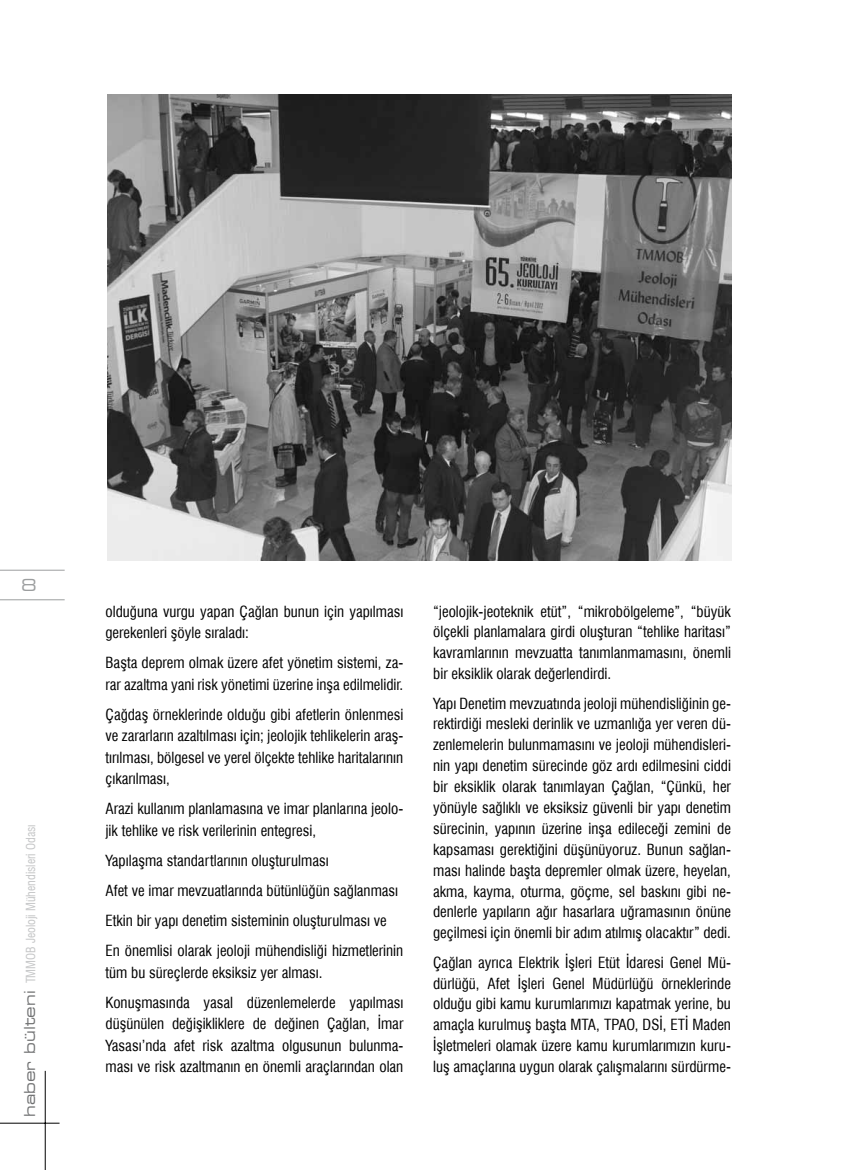
<style>
.page{position:relative;width:851px;height:1170px;background:#fff}
.page>*{position:absolute;margin:0;border:0;box-sizing:border-box;transform-origin:0 0}
.t1{font:expanded 16.5px "Square 721 BT";color:#9c9e9f}
.t2{font:condensed 15px/20.9px "Swiss 721 BT";color:#000}
.t3{font:12px "Swiss 721 Condensed BT";color:#c6c7c8}
.s1{font-family:"Square 721 BT";font-stretch:expanded;font-size:15px;color:#707172}
</style>
<div class="page">
<hr style="left:0;top:569px;width:65px;height:1px;background:#9c9e9f">
<hr style="left:0;top:599px;width:65px;height:1px;background:#9c9e9f">
<hr style="left:0;top:1122px;width:60px;height:1px;background:#000">
<hr style="left:45px;top:1070px;width:1px;height:99px;background:#000">
<img style="left:108px;top:94px;width:623px;height:466px">
<p class="t1" style="left:21px;top:575px;width:17px">8</p>
<p class="t3" style="left:24px;top:1116px;width:294px;rotate:-90deg"><span class="s1">haber bülteni</span> TMMOB Jeoloji Mühendisleri Odasý</p>
<p class="t2" style="left:105px;top:600px;width:299px;line-height:21.5px">olduğuna vurgu yapan Çağlan bunun için yapılması gerekenleri şöyle sıraladı:</p>
<p class="t2" style="left:105px;top:652px;width:299px;line-height:21.5px">Başta deprem olmak üzere afet yönetim sistemi, za&shy;rar azaltma yani risk yönetimi üzerine inşa edilmelidir.</p>
<p class="t2" style="left:105px;top:703px;width:299px;line-height:21.5px;text-align:justify">Çağdaş örneklerinde olduğu gibi afetlerin önlenmesi ve zararların azaltılması için; jeolojik tehlikelerin araş&shy;tırılması, bölgesel ve yerel ölçekte tehlike haritalarının çıkarılması,</p>
<p class="t2" style="left:105px;top:798px;width:299px;line-height:21.5px">Arazi kullanım planlamasına ve imar planlarına jeolo&shy;jik tehlike ve risk verilerinin entegresi,</p>
<p class="t2" style="left:105px;top:845px;width:299px;line-height:30px">Yapılaşma standartlarının oluşturulması<br>Afet ve imar mevzuatlarında bütünlüğün sağlanması Etkin bir yapı denetim sisteminin oluşturulması ve En önemlisi olarak jeoloji mühendisliği hizmetlerinin</p>
<p class="t2" style="left:105px;top:956px;width:299px;line-height:30px">tüm bu süreçlerde eksiksiz yer alması.<br>Konuşmasında yasal düzenlemelerde yapılması</p>
<p class="t2" style="left:105px;top:1012px;width:299px;line-height:21.5px;text-align:justify">düşünülen değişikliklere de değinen Çağlan, İmar Yasası’nda afet risk azaltma olgusunun bulunma&shy;ması ve risk azaltmanın en önemli araçlarından olan</p>
<p class="t2" style="left:433px;top:600px;width:299px;text-align:justify">“jeolojik-jeoteknik etüt”, “mikrobölgeleme”, “büyük ölçekli planlamalara girdi oluşturan “tehlike haritası” kavramlarının mevzuatta tanımlanmamasını, önemli bir eksiklik olarak değerlendirdi.</p>
<p class="t2" style="left:433px;top:692px;width:299px;text-align:justify">Yapı Denetim mevzuatında jeoloji mühendisliğinin ge&shy;rektirdiği mesleki derinlik ve uzmanlığa yer veren dü&shy;zenlemelerin bulunmamasını ve jeoloji mühendisleri&shy;nin yapı denetim sürecinde göz ardı edilmesini ciddi bir eksiklik olarak tanımlayan Çağlan, “Çünkü, her yönüyle sağlıklı ve eksiksiz güvenli bir yapı denetim sürecinin, yapının üzerine inşa edileceği zemini de kapsaması gerektiğini düşünüyoruz. Bunun sağlan&shy;ması halinde başta depremler olmak üzere, heyelan, akma, kayma, oturma, göçme, sel baskını gibi ne&shy;denlerle yapıların ağır hasarlara uğramasının önüne geçilmesi için önemli bir adım atılmış olacaktır” dedi.</p>
<p class="t2" style="left:433px;top:951px;width:299px;text-align:justify">Çağlan ayrıca Elektrik İşleri Etüt İdaresi Genel Mü&shy;dürlüğü, Afet İşleri Genel Müdürlüğü örneklerinde olduğu gibi kamu kurumlarımızı kapatmak yerine, bu amaçla kurulmuş başta MTA, TPAO, DSİ, ETİ Maden İşletmeleri olamak üzere kamu kurumlarımızın kuru&shy;luş amaçlarına uygun olarak çalışmalarını sürdürme-</p>
</div>
